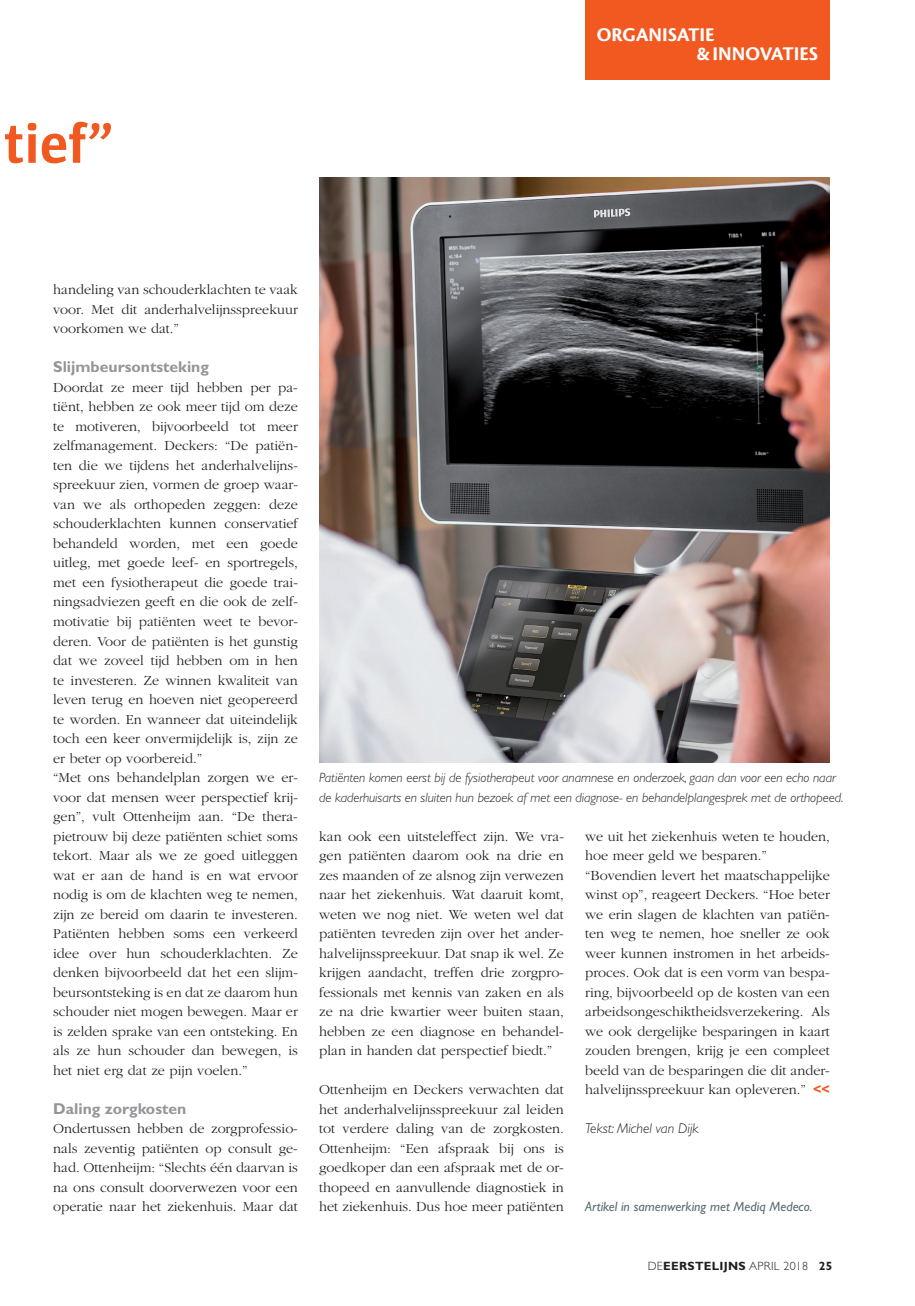
<style>
.page{position:relative;width:915px;height:1306px;background:#fff}
.page>*{position:absolute;margin:0;border:0;box-sizing:border-box;transform-origin:0 0}
.t1{font:700 57px "Sun";color:#f15921}
.t2{font:20.25px/19.5px "Cronos MM 700 13";color:#fff}
.t3{font:700 15.75px "Gill Sans";color:#939598}
.t4{font:300 14.25px/19.5px "Garamond";color:#231f20;text-align:justify}
.t5{font:italic 300 14.25px "Gill Sans";color:#231f20}
.t6{font:italic 300 13.5px/19.5px "Gill Sans";letter-spacing:-.005em;color:#231f20}
.t7{font:italic 13.5px "Gill Sans";color:#5b6e74}
.t8{font:700 12px "Gill Sans";letter-spacing:.025em;color:#231f20}
.s1{font-family:"Gill Sans";font-weight:700;color:#f15921}
.s2{font-weight:300}
</style>
<div class="page">
<div style="left:585px;top:0;width:244px;height:80px;background:#f15921"></div>
<img style="left:319px;top:177px;width:510px;height:585px">
<h1 class="t1" style="left:4px;top:112px;width:112px">tief”</h1>
<h2 class="t2" style="left:696px;top:25px;width:123px;text-indent:-99px">ORGANISATIE<br>&amp; INNOVATIES</h2>
<p class="t4" style="left:53px;top:280px;width:246px">handeling van schouderklachten te vaak voor. Met dit anderhalvelijnsspreekuur voorkomen we dat.”</p>
<p class="t3" style="left:53px;top:358px;width:157px">Slijmbeursontsteking</p>
<p class="t4" style="left:53px;top:378px;width:246px;text-align:left">Doordat ze meer tijd hebben per pa&shy;tiënt, hebben ze ook meer tijd om deze te motiveren, bijvoorbeeld tot meer zelfmanagement. Deckers: “De patiën&shy;ten die we tijdens het anderhalvelijns&shy;spreekuur zien, vormen de groep waar&shy;van we als orthopeden zeggen: deze schouderklachten kunnen conservatief behandeld worden, met een goede uitleg, met goede leef- en sportregels, met een fysiotherapeut die goede trai&shy;ningsadviezen geeft en die ook de zelf&shy;motivatie bij patiënten weet te bevor&shy;deren. Voor de patiënten is het gunstig dat we zoveel tijd hebben om in hen te investeren. Ze winnen kwaliteit van leven terug en hoeven niet geopereerd te worden. En wanneer dat uiteindelijk toch een keer onvermijdelijk is, zijn ze er beter op voorbereid.”<br>“Met ons behandelplan zorgen we er&shy;voor dat mensen weer perspectief krij&shy;gen”, vult Ottenheijm aan. “De thera&shy;pietrouw bij deze patiënten schiet soms tekort. Maar als we ze goed uitleggen wat er aan de hand is en wat ervoor nodig is om de klachten weg te nemen, zijn ze bereid om daarin te investeren.<br>Patiënten hebben soms een verkeerd idee over hun schouderklachten. Ze denken bijvoorbeeld dat het een slijm&shy;beursontsteking is en dat ze daarom hun schouder niet mogen bewegen. Maar er is zelden sprake van een ontsteking. En als ze hun schouder dan bewegen, is het niet erg dat ze pijn voelen.”</p>
<p class="t3" style="left:53px;top:1099px;width:135px">Daling zorgkosten</p>
<p class="t4" style="left:53px;top:1119px;width:246px">Ondertussen hebben de zorgprofessio&shy;nals zeventig patiënten op consult ge&shy;had. Ottenheijm: “Slechts één daarvan is na ons consult doorverwezen voor een operatie naar het ziekenhuis. Maar dat</p>
<p class="t6" style="left:319px;top:768px;width:525px">Patiënten komen eerst bij de fysiotherapeut voor anamnese en onderzoek, gaan dan voor een echo naar de kaderhuisarts en sluiten hun bezoek af met een diagnose- en behandelplangesprek met de orthopeed.</p>
<p class="t4" style="left:319px;top:826px;width:246px">kan ook een uitsteleffect zijn. We vra&shy;gen patiënten daarom ook na drie en zes maanden of ze alsnog zijn verwezen naar het ziekenhuis. Wat daaruit komt, weten we nog niet. We weten wel dat patiënten tevreden zijn over het ander&shy;halvelijnsspreekuur. Dat snap ik wel. Ze krijgen aandacht, treffen drie zorgpro&shy;fessionals met kennis van zaken en als ze na drie kwartier weer buiten staan, hebben ze een diagnose en behandel&shy;plan in handen dat perspectief biedt.”</p>
<p class="t4" style="left:319px;top:1080px;width:246px">Ottenheijm en Deckers verwachten dat het anderhalvelijnsspreekuur zal leiden tot verdere daling van de zorgkosten.<br>Ottenheijm: “Een afspraak bij ons is goedkoper dan een afspraak met de or&shy;thopeed en aanvullende diagnostiek in het ziekenhuis. Dus hoe meer patiënten</p>
<p class="t4" style="left:585px;top:826px;width:246px;text-align:left">we uit het ziekenhuis weten te houden, hoe meer geld we besparen.” “Bovendien levert het maatschappelijke winst op”, reageert Deckers. “Hoe beter we erin slagen de klachten van patiën&shy;ten weg te nemen, hoe sneller ze ook weer kunnen instromen in het arbeids&shy;proces. Ook dat is een vorm van bespa&shy;ring, bijvoorbeeld op de kosten van een arbeidsongeschiktheidsverzekering. Als we ook dergelijke besparingen in kaart zouden brengen, krijg je een compleet beeld van de besparingen die dit ander&shy;halvelijnsspreekuur kan opleveren.” <span class="s1">&lt;&lt;</span></p>
<p class="t5" style="left:585px;top:1120px;width:115px">Tekst: Michel van Dijk</p>
<p class="t7" style="left:585px;top:1198px;width:229px">Artikel in samenwerking met Mediq Medeco.</p>
<p class="t8" style="left:647px;top:1258px;width:186px"><span class="s2">DE</span>EERSTELIJNS <span class="s2">APRIL 2018</span> 25</p>
</div>
